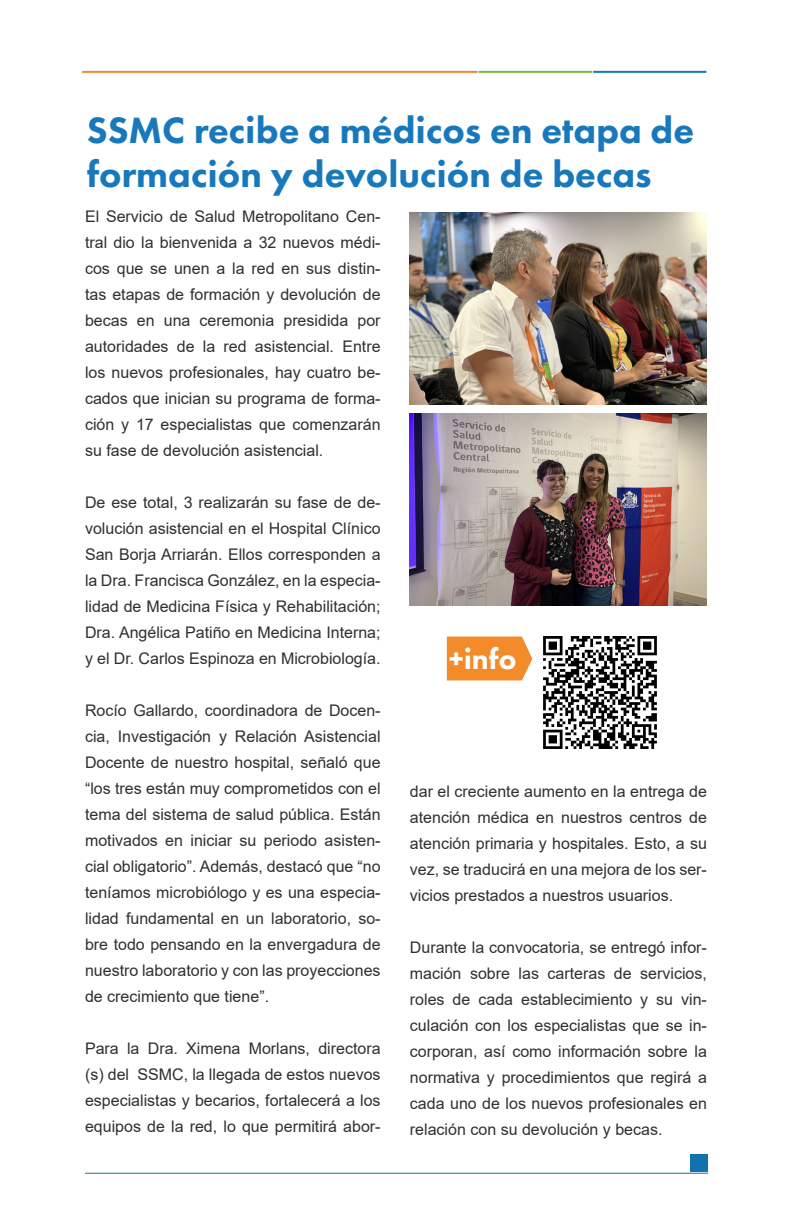
<style>
.page{position:relative;width:792px;height:1224px;background:#fff}
.page>*{position:absolute;margin:0;border:0;box-sizing:border-box;transform-origin:0 0}
.t1{font:800 38px/44px "Futura PT";color:#1878bc}
.t2{font:800 30px "Futura PT";color:#fff}
.t3{font:16px/26px "Arial";color:#312f30;text-align:justify}
</style>
<div class="page">
<hr style="left:82px;top:71px;width:396px;height:2px;background:#f3892b">
<hr style="left:479px;top:71px;width:113px;height:2px;background:#73b743">
<hr style="left:593px;top:71px;width:113px;height:2px;background:#1878bc">
<hr style="left:85px;top:1173px;width:623px;height:1px;background:#1471b0">
<div style="left:690px;top:1154px;width:18px;height:17px;background:#1471b0"></div>
<img style="left:410px;top:414px;width:296px;height:192px">
<img style="left:410px;top:212px;width:296px;height:192px">
<img style="left:543px;top:636px;width:114px;height:113px">
<div style="left:447px;top:637px;width:85px;height:43px;background:#f38b2a"></div>
<p class="t1" style="left:87px;top:108px;width:609px">SSMC recibe a médicos en etapa de formación y devolución de becas</p>
<p class="t3" style="left:85px;top:204px;width:297px">El Servicio de Salud Metropolitano Cen&shy;tral dio la bienvenida a 32 nuevos médi&shy;cos que se unen a la red en sus distin&shy;tas etapas de formación y devolución de becas en una ceremonia presidida por autoridades de la red asistencial. Entre los nuevos profesionales, hay cuatro be&shy;cados que inician su programa de forma&shy;ción y 17 especialistas que comenzarán su fase de devolución asistencial.</p>
<p class="t3" style="left:85px;top:490px;width:297px">De ese total, 3 realizarán su fase de de&shy;volución asistencial en el Hospital Clínico San Borja Arriarán. Ellos corresponden a la Dra. Francisca González, en la especia&shy;lidad de Medicina Física y Rehabilitación; Dra. Angélica Patiño en Medicina Interna; y el Dr. Carlos Espinoza en Microbiología.</p>
<p class="t3" style="left:85px;top:698px;width:297px">Rocío Gallardo, coordinadora de Docen&shy;cia, Investigación y Relación Asistencial Docente de nuestro hospital, señaló que “los tres están muy comprometidos con el tema del sistema de salud pública. Están motivados en iniciar su periodo asisten&shy;cial obligatorio”. Además, destacó que “no teníamos microbiólogo y es una especia&shy;lidad fundamental en un laboratorio, so&shy;bre todo pensando en la envergadura de nuestro laboratorio y con las proyecciones de crecimiento que tiene”.</p>
<p class="t3" style="left:85px;top:1036px;width:297px">Para la Dra. Ximena Morlans, directora (s) del SSMC, la llegada de estos nuevos especialistas y becarios, fortalecerá a los equipos de la red, lo que permitirá abor-</p>
<p class="t2" style="left:449px;top:640px;width:69px">+info</p>
<p class="t3" style="left:410px;top:778px;width:298px">dar el creciente aumento en la entrega de atención médica en nuestros centros de atención primaria y hospitales. Esto, a su vez, se traducirá en una mejora de los ser&shy;vicios prestados a nuestros usuarios.</p>
<p class="t3" style="left:410px;top:934px;width:298px">Durante la convocatoria, se entregó infor&shy;mación sobre las carteras de servicios, roles de cada establecimiento y su vin&shy;culación con los especialistas que se in&shy;corporan, así como información sobre la normativa y procedimientos que regirá a cada uno de los nuevos profesionales en relación con su devolución y becas.</p>
</div>
